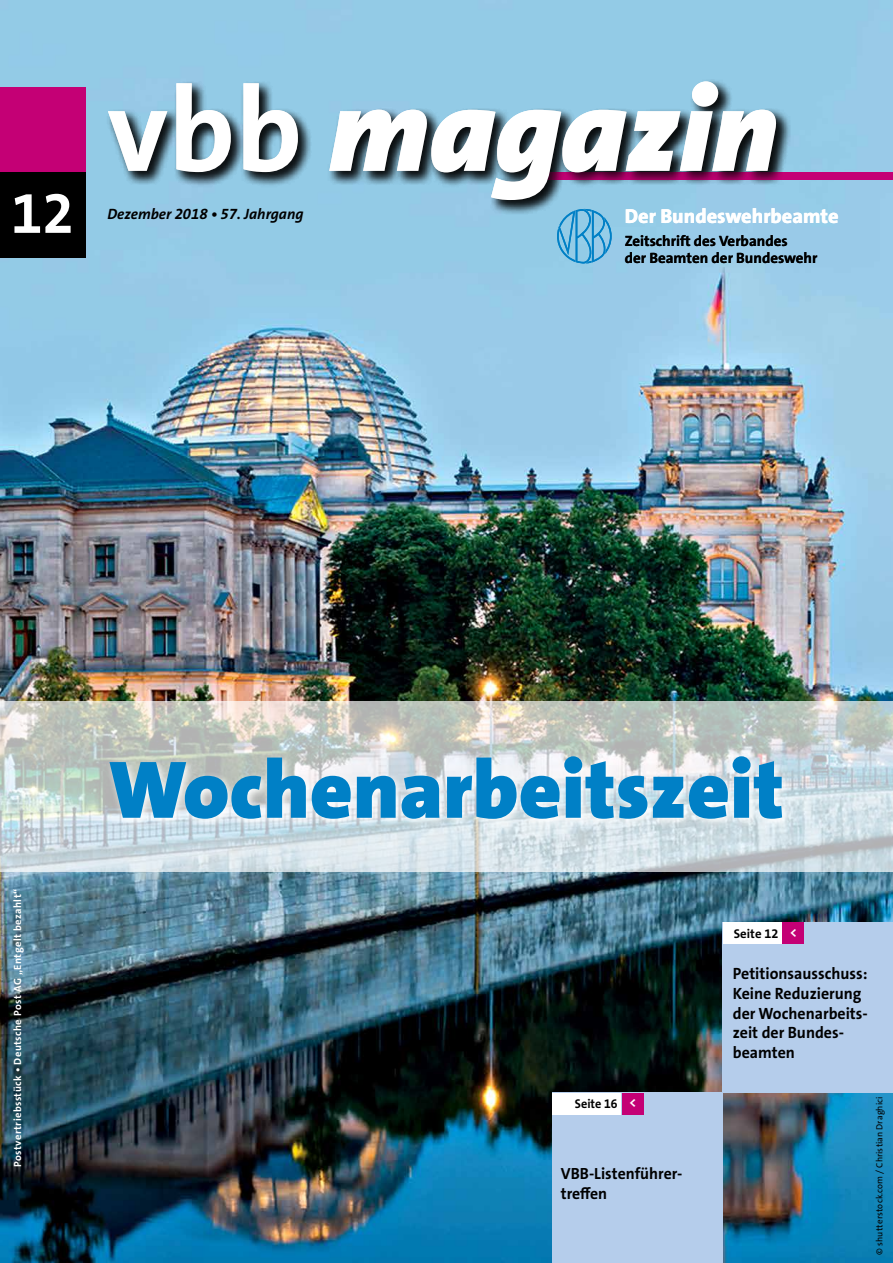
<style>
.page{position:relative;width:893px;height:1263px;background:#fff}
.page>*{position:absolute;margin:0;border:0;box-sizing:border-box;transform-origin:0 0}
.t1{font:italic 900 120px "The Sans Os F";color:#fff}
.t2{font:900 82.5px "The Sans Os F";color:#0080c6}
.t3{font:700 57px "The Sans Os F";color:#fff}
.t4{font:900 55.5px "The Sans Os F";color:#0080c6}
.t5{font:800 20.25px "The Sans Os F";color:#fff}
.t6{font:700 16.5px "The Sans Os F";letter-spacing:-.015em;color:#000}
.t7{font:700 16.35px/19.6px "The Sans Os F";color:#000}
.t8{font:700 16.2px/19.5px "The Sans Os F";color:#000}
.t9{font:700 15px/17.1px "The Sans Os F";color:#000}
.t10{font:italic 700 15px "The Sans Os F";color:#000}
.t11{font:700 12.75px "The Sans Os F";color:#000;scale:.96 1}
.t12{font:700 12.75px "The Sans Os F";color:#000}
.t13{font:700 10.5px "The Sans Os F";letter-spacing:.04em;color:#fff}
.t14{font:9px "The Sans Os F";letter-spacing:.01em;color:#000}
.s1{font-weight:700;font-style:normal}
.s2{font-size:13.5px;color:#fff}
</style>
<div class="page">
<img style="left:0;top:0;width:893px;height:1263px">
<svg style="left:0;top:702px;width:893px;height:170px;background:#cad3d2"></svg>
<div style="left:552px;top:1093px;width:171px;height:170px;background:#b5cdeb"></div>
<div style="left:723px;top:923px;width:170px;height:170px;background:#b5cdeb"></div>
<div style="left:552px;top:1093px;width:69px;height:21px;background:#fff"></div>
<div style="left:622px;top:1093px;width:22px;height:21px;background:#c40075"></div>
<div style="left:723px;top:923px;width:59px;height:21px;background:#fff"></div>
<div style="left:783px;top:923px;width:21px;height:21px;background:#c40075"></div>
<svg style="left:105px;top:752px;width:688px;height:78px"></svg>
<div style="left:0;top:87px;width:85px;height:85px;background:#c40075"></div>
<div style="left:0;top:172px;width:85px;height:85px;background:#000"></div>
<div style="left:544px;top:172px;width:349px;height:7px;background:#c40075"></div>
<svg style="left:557px;top:216px;width:55px;height:48px;background:#69b5dd"></svg>
<div style="left:106px;top:79px;width:686px;height:137px;background:#000;opacity:.75"></div>
<h3 class="t3" style="left:11px;top:177px;width:64px">12</h3>
<h3 class="t3" style="left:27px;top:177px;width:33px">5</h3>
<h1 class="t1" style="left:107px;top:50px;width:672px"><span class="s1">vbb</span> magazin</h1>
<p class="t10" style="left:107px;top:204px;width:198px">Dezember 2018 • 57. Jahrgang</p>
<p class="t5" style="left:625px;top:203px;width:215px">Der Bundeswehrbeamte</p>
<p class="t9" style="left:625px;top:233px;width:194px">Zeitschrift des Verbandes<br>der Beamten der Bundeswehr</p>
<p class="t13" style="left:11px;top:1167px;width:280px;rotate:-90deg">Postvertriebsstück • Deutsche Post AG „Entgelt bezahlt“</p>
<h2 class="t2" style="left:109px;top:737px;width:677px">Wochenarbeitszeit</h2>
<h3 class="t4" style="left:270px;top:753px;width:355px">Im Gespräch ...</h3>
<p class="t11" style="left:555px;top:1096px;width:59px">Seiten 4/2</p>
<p class="t11" style="left:575px;top:1096px;width:66px">Seite 16 <span class="s2">&lt;</span></p>
<p class="t8" style="left:561px;top:1164px;width:123px">VBB-Listenführer&shy;treffen</p>
<p class="t8" style="left:561px;top:1164px;width:130px">Einkommensrunde<br>2018</p>
<p class="t12" style="left:734px;top:926px;width:65px">Seite 12 <span class="s2">&lt;</span></p>
<p class="t12" style="left:741px;top:926px;width:39px">Seite 4</p>
<p class="t7" style="left:733px;top:964px;width:137px">Petitionsausschuss:<br>Keine Reduzierung der Wochenarbeits&shy;zeit der Bundes&shy;beamten</p>
<p class="t6" style="left:733px;top:1002px;width:96px">Zwei Franken</p>
<p class="t14" style="left:874px;top:1254px;width:160px;rotate:-90deg">© shutterstock.com / Christian Draghici</p>
</div>
